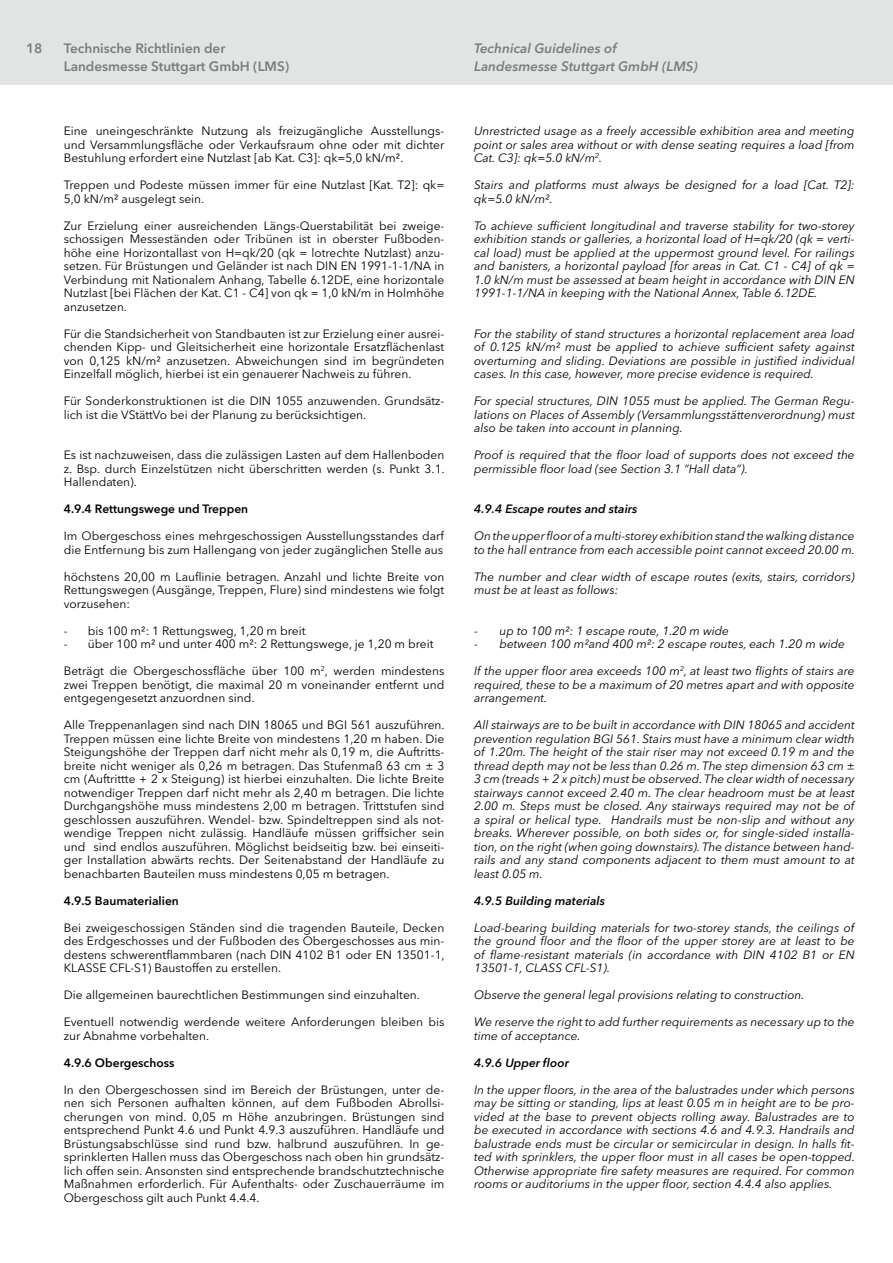
<style>
.page{position:relative;width:893px;height:1263px;background:#fff}
.page>*{position:absolute;margin:0;border:0;box-sizing:border-box;transform-origin:0 0}
.t1{font:600 13.5px "Avenir Next LT Pro";color:#7b7d7c}
.t2{font:italic 600 13.5px "Avenir Next LT Pro";color:#7b7d7c}
.t3{font:12px/13.5px "Avenir Next LT Pro";color:#000;text-align:justify}
.t4{font:italic 12px/13.5px "Avenir Next LT Pro";color:#000;text-align:justify}
.t5{font:600 12px "Avenir Next LT Pro";color:#000}
.t6{font:italic 600 12px "Avenir Next LT Pro";color:#000}
</style>
<div class="page">
<div style="left:0;top:0;width:893px;height:85px;background:#e2e3e3"></div>
<p class="t1" style="left:26px;top:40px;width:18px">18</p>
<p class="t1" style="left:64px;top:40px;width:163px">Technische Richtlinien der</p>
<p class="t1" style="left:64px;top:58px;width:227px">Landesmesse Stuttgart GmbH (LMS)</p>
<p class="t3" style="left:64px;top:124px;width:382px">Eine uneingeschränkte Nutzung als freizugängliche Ausstellungs&shy;und Versammlungsfläche oder Verkaufsraum ohne oder mit dichter Bestuhlung erfordert eine Nutzlast [ab Kat. C3]: qk=5,0 kN/m².</p>
<p class="t3" style="left:64px;top:178px;width:382px">Treppen und Podeste müssen immer für eine Nutzlast [Kat. T2]: qk=<br>5,0 kN/m² ausgelegt sein.</p>
<p class="t3" style="left:64px;top:219px;width:382px">Zur Erzielung einer ausreichenden Längs-Querstabilität bei zweige&shy;schossigen Messeständen oder Tribünen ist in oberster Fußboden&shy;höhe eine Horizontallast von H=qk/20 (qk = lotrechte Nutzlast) anzu&shy;setzen. Für Brüstungen und Geländer ist nach DIN EN 1991-1-1/NA in Verbindung mit Nationalem Anhang, Tabelle 6.12DE, eine horizontale Nutzlast [bei Flächen der Kat. C1 - C4] von qk = 1,0 kN/m in Holmhöhe anzusetzen.</p>
<p class="t3" style="left:64px;top:327px;width:382px">Für die Standsicherheit von Standbauten ist zur Erzielung einer ausrei&shy;chenden Kipp- und Gleitsicherheit eine horizontale Ersatzflächenlast von 0,125 kN/m² anzusetzen. Abweichungen sind im begründeten Einzelfall möglich, hierbei ist ein genauerer Nachweis zu führen.</p>
<p class="t3" style="left:64px;top:394px;width:382px">Für Sonderkonstruktionen ist die DIN 1055 anzuwenden. Grundsätz&shy;lich ist die VStättVo bei der Planung zu berücksichtigen.</p>
<p class="t3" style="left:64px;top:448px;width:382px">Es ist nachzuweisen, dass die zulässigen Lasten auf dem Hallenboden z. Bsp. durch Einzelstützen nicht überschritten werden (s. Punkt 3.1.<br>Hallendaten).</p>
<p class="t5" style="left:64px;top:502px;width:186px">4.9.4 Rettungswege und Treppen</p>
<p class="t3" style="left:64px;top:529px;width:382px">Im Obergeschoss eines mehrgeschossigen Ausstellungsstandes darf die Entfernung bis zum Hallengang von jeder zugänglichen Stelle aus</p>
<p class="t3" style="left:64px;top:570px;width:382px">höchstens 20,00 m Lauflinie betragen. Anzahl und lichte Breite von Rettungswegen (Ausgänge, Treppen, Flure) sind mindestens wie folgt vorzusehen:</p>
<p class="t3" style="left:64px;top:624px;width:243px">- bis 100 m²: 1 Rettungsweg, 1,20 m breit</p>
<p class="t3" style="left:64px;top:637px;width:371px">- über 100 m² und unter 400 m²: 2 Rettungswege, je 1,20 m breit</p>
<p class="t3" style="left:64px;top:664px;width:382px">Beträgt die Obergeschossfläche über 100 m<sup>2</sup>, werden mindestens zwei Treppen benötigt, die maximal 20 m voneinander entfernt und entgegengesetzt anzuordnen sind.</p>
<p class="t3" style="left:64px;top:718px;width:382px">Alle Treppenanlagen sind nach DIN 18065 und BGI 561 auszuführen.<br>Treppen müssen eine lichte Breite von mindestens 1,20 m haben. Die Steigungshöhe der Treppen darf nicht mehr als 0,19 m, die Auftritts&shy;breite nicht weniger als 0,26 m betragen. Das Stufenmaß 63 cm ± 3 cm (Auftrittte + 2 x Steigung) ist hierbei einzuhalten. Die lichte Breite notwendiger Treppen darf nicht mehr als 2,40 m betragen. Die lichte Durchgangshöhe muss mindestens 2,00 m betragen. Trittstufen sind geschlossen auszuführen. Wendel- bzw. Spindeltreppen sind als not&shy;wendige Treppen nicht zulässig. Handläufe müssen griffsicher sein und sind endlos auszuführen. Möglichst beidseitig bzw. bei einseiti&shy;ger Installation abwärts rechts. Der Seitenabstand der Handläufe zu benachbarten Bauteilen muss mindestens 0,05 m betragen.</p>
<p class="t5" style="left:64px;top:893px;width:117px">4.9.5 Baumaterialien</p>
<p class="t3" style="left:64px;top:921px;width:382px">Bei zweigeschossigen Ständen sind die tragenden Bauteile, Decken des Erdgeschosses und der Fußboden des Obergeschosses aus min&shy;destens schwerentflammbaren (nach DIN 4102 B1 oder EN 13501-1, KLASSE CFL-S1) Baustoffen zu erstellen.</p>
<p class="t3" style="left:64px;top:988px;width:358px">Die allgemeinen baurechtlichen Bestimmungen sind einzuhalten.</p>
<p class="t3" style="left:64px;top:1015px;width:382px">Eventuell notwendig werdende weitere Anforderungen bleiben bis zur Abnahme vorbehalten.</p>
<p class="t5" style="left:64px;top:1055px;width:112px">4.9.6 Obergeschoss</p>
<p class="t3" style="left:64px;top:1083px;width:382px">In den Obergeschossen sind im Bereich der Brüstungen, unter de&shy;nen sich Personen aufhalten können, auf dem Fußboden Abrollsi&shy;cherungen von mind. 0,05 m Höhe anzubringen. Brüstungen sind entsprechend Punkt 4.6 und Punkt 4.9.3 auszuführen. Handläufe und Brüstungsabschlüsse sind rund bzw. halbrund auszuführen. In ge&shy;sprinklerten Hallen muss das Obergeschoss nach oben hin grundsätz&shy;lich offen sein. Ansonsten sind entsprechende brandschutztechnische Maßnahmen erforderlich. Für Aufenthalts- oder Zuschauerräume im Obergeschoss gilt auch Punkt 4.4.4.</p>
<p class="t2" style="left:474px;top:40px;width:144px">Technical Guidelines of</p>
<p class="t2" style="left:474px;top:58px;width:225px">Landesmesse Stuttgart GmbH (LMS)</p>
<p class="t4" style="left:474px;top:124px;width:382px">Unrestricted usage as a freely accessible exhibition area and meeting point or sales area without or with dense seating requires a load [from Cat. C3]: qk=5.0 kN/m<sup>2</sup>.</p>
<p class="t4" style="left:474px;top:178px;width:382px">Stairs and platforms must always be designed for a load [Cat. T2]: qk=5.0 kN/m².</p>
<p class="t4" style="left:474px;top:219px;width:382px">To achieve sufficient longitudinal and traverse stability for two-storey exhibition stands or galleries, a horizontal load of H=qk/20 (qk = verti&shy;cal load) must be applied at the uppermost ground level. For railings and banisters, a horizontal payload [for areas in Cat. C1 - C4] of qk = 1.0 kN/m must be assessed at beam height in accordance with DIN EN 1991-1-1/NA in keeping with the National Annex, Table 6.12DE.</p>
<p class="t4" style="left:474px;top:327px;width:382px">For the stability of stand structures a horizontal replacement area load of 0.125 kN/m² must be applied to achieve sufficient safety against overturning and sliding. Deviations are possible in justified individual cases. In this case, however, more precise evidence is required.</p>
<p class="t4" style="left:474px;top:394px;width:382px">For special structures, DIN 1055 must be applied. The German Regu&shy;lations on Places of Assembly (Versammlungsstättenverordnung) must also be taken into account in planning.</p>
<p class="t4" style="left:474px;top:448px;width:382px">Proof is required that the floor load of supports does not exceed the permissible floor load (see Section 3.1 “Hall data“).</p>
<p class="t6" style="left:474px;top:502px;width:165px">4.9.4 Escape routes and stairs</p>
<p class="t4" style="left:474px;top:529px;width:382px">On the upper floor of a multi-storey exhibition stand the walking distance to the hall entrance from each accessible point cannot exceed 20.00 m.</p>
<p class="t4" style="left:474px;top:570px;width:382px">The number and clear width of escape routes (exits, stairs, corridors) must be at least as follows:</p>
<p class="t4" style="left:474px;top:624px;width:256px">- up to 100 m²: 1 escape route, 1.20 m wide</p>
<p class="t4" style="left:474px;top:637px;width:372px">- between 100 m²and 400 m²: 2 escape routes, each 1.20 m wide</p>
<p class="t4" style="left:474px;top:664px;width:382px">If the upper floor area exceeds 100 m<sup>2</sup>, at least two flights of stairs are required, these to be a maximum of 20 metres apart and with opposite arrangement.</p>
<p class="t4" style="left:474px;top:718px;width:382px">All stairways are to be built in accordance with DIN 18065 and accident prevention regulation BGI 561. Stairs must have a minimum clear width of 1.20m. The height of the stair riser may not exceed 0.19 m and the thread depth may not be less than 0.26 m. The step dimension 63 cm ± 3 cm (treads + 2 x pitch) must be observed. The clear width of necessary stairways cannot exceed 2.40 m. The clear headroom must be at least 2.00 m. Steps must be closed. Any stairways required may not be of a spiral or helical type. Handrails must be non-slip and without any breaks. Wherever possible, on both sides or, for single-sided installa&shy;tion, on the right (when going downstairs). The distance between hand&shy;rails and any stand components adjacent to them must amount to at least 0.05 m.</p>
<p class="t6" style="left:474px;top:893px;width:132px">4.9.5 Building materials</p>
<p class="t4" style="left:474px;top:921px;width:382px">Load-bearing building materials for two-storey stands, the ceilings of the ground floor and the floor of the upper storey are at least to be of flame-resistant materials (in accordance with DIN 4102 B1 or EN 13501-1, CLASS CFL-S1).</p>
<p class="t4" style="left:474px;top:988px;width:332px">Observe the general legal provisions relating to construction.</p>
<p class="t4" style="left:474px;top:1015px;width:382px">We reserve the right to add further requirements as necessary up to the time of acceptance.</p>
<p class="t6" style="left:474px;top:1055px;width:96px">4.9.6 Upper floor</p>
<p class="t4" style="left:474px;top:1083px;width:382px">In the upper floors, in the area of the balustrades under which persons may be sitting or standing, lips at least 0.05 m in height are to be pro&shy;vided at the base to prevent objects rolling away. Balustrades are to be executed in accordance with sections 4.6 and 4.9.3. Handrails and balustrade ends must be circular or semicircular in design. In halls fit&shy;ted with sprinklers, the upper floor must in all cases be open-topped.<br>Otherwise appropriate fire safety measures are required. For common rooms or auditoriums in the upper floor, section 4.4.4 also applies.</p>
</div>
